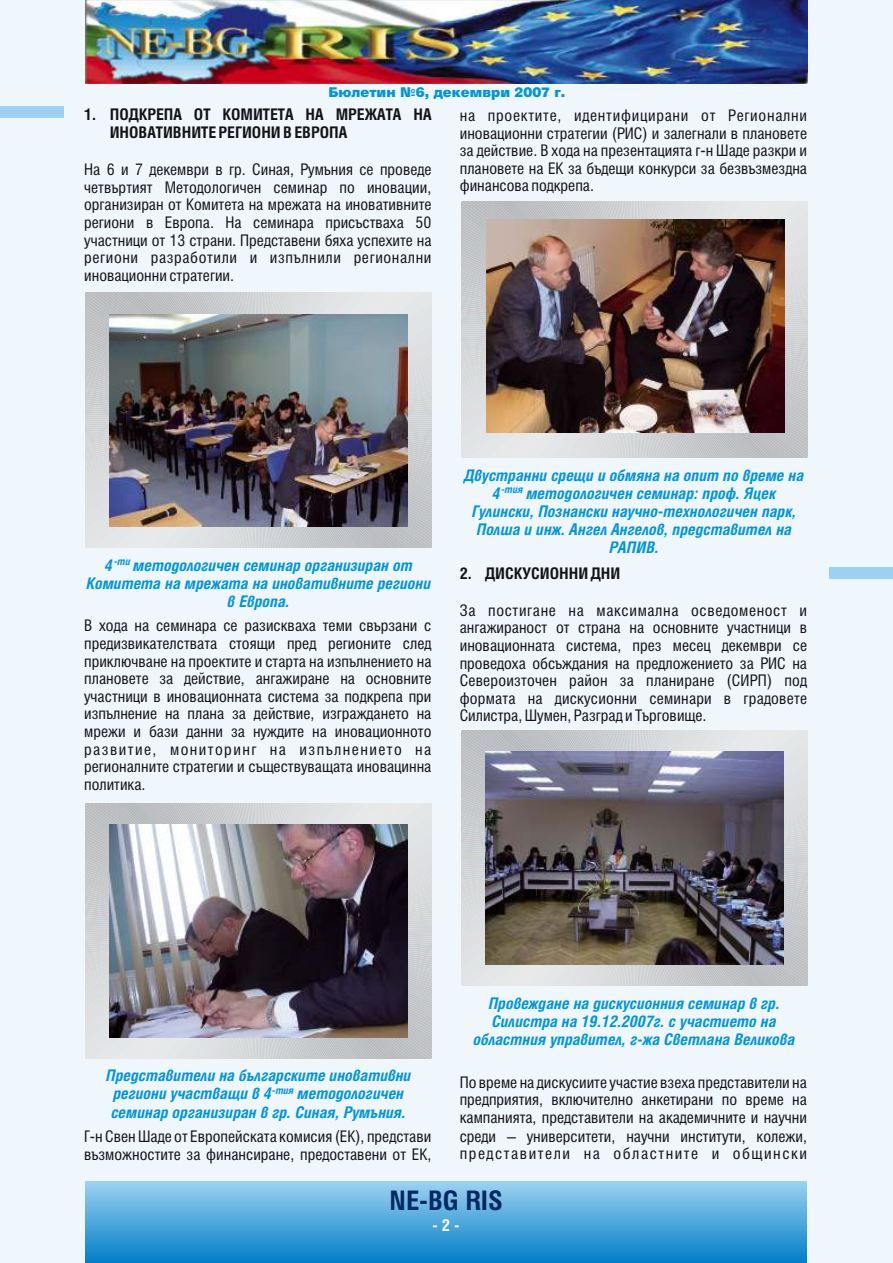
<style>
.page{position:relative;width:893px;height:1263px;background:#f0f7fc}
.page>*{position:absolute;margin:0;border:0;box-sizing:border-box;transform-origin:0 0}
.t1{font:700 27px "Hebar Cond";color:#002961}
.t2{font:700 16.5px "Hebar Cond";color:#fff}
.t3{font:16.05px/17.5px "Hebar Cond Normal";color:#141417;text-align:justify}
.t4{font:italic 700 16.05px/18.1px "Hebar Cond";color:#0096de;text-align:center}
.t5{font:700 16.05px "Hebar Cond";color:#141417}
.t6{font:16.05px "Hebar Cond Normal";letter-spacing:.045em;color:#141417}
.t7{font:16.05px "Hebar Cond Normal";letter-spacing:.04em;color:#141417}
.t8{font:16.05px "Hebar Cond Normal";letter-spacing:.095em;color:#141417}
.t9{font:13.5px "Hebar Black Normal";color:#0096de}
.t10{font:italic 700 10.5px "Hebar Cond";color:#0096de}
.s1{font-family:"Arial"}
</style>
<div class="page">
<div style="left:85px;top:1182px;width:721px;height:81px;background:linear-gradient(to bottom,#9bd1f0,#027ec7)"></div>
<img style="left:85px;top:0;width:723px;height:83px">
<div style="left:830px;top:567px;width:63px;height:12px;background:#9cd1f2"></div>
<div style="left:0;top:106px;width:63px;height:12px;background:#9cd1f2"></div>
<svg style="left:85px;top:293px;width:347px;height:255px;background:#d0d2d5"></svg>
<svg style="left:85px;top:803px;width:347px;height:256px;background:#ced0d3"></svg>
<svg style="left:461px;top:202px;width:347px;height:255px;background:#d0d1d3"></svg>
<svg style="left:461px;top:730px;width:347px;height:255px;background:#cdcfd2"></svg>
<img style="left:486px;top:752px;width:297px;height:212px">
<img style="left:109px;top:314px;width:298px;height:213px">
<img style="left:109px;top:825px;width:298px;height:212px">
<img style="left:487px;top:220px;width:298px;height:213px">
<p class="t9" style="left:328px;top:87px;width:238px">Бюлетин №6, декември 2007 г.</p>
<p class="t5" style="left:84px;top:108px;width:349px">1. ПОДКРЕПА ОТ КОМИТЕТА НА МРЕЖАТА НА</p>
<p class="t6" style="left:460px;top:109px;width:349px">на проектите, идентифицирани от Регионални</p>
<p class="t5" style="left:110px;top:126px;width:239px">ИНОВАТИВНИТЕ РЕГИОНИ В ЕВРОПА</p>
<p class="t3" style="left:460px;top:126px;width:349px">иновационни стратегии (РИС) и залегнали в плановете за действие. В хода на презентацията г-н Шаде разкри и</p>
<p class="t3" style="left:84px;top:162px;width:349px">На 6 и 7 декември в гр. Синая, Румъния се проведе</p>
<p class="t3" style="left:460px;top:161px;width:349px">плановете на ЕК за бъдещи конкурси за безвъзмездна</p>
<p class="t3" style="left:84px;top:180px;width:349px">четвъртият Методологичен семинар по иновации,</p>
<p class="t3" style="left:460px;top:179px;width:136px">финансова подкрепа.</p>
<p class="t3" style="left:84px;top:198px;width:349px">организиран от Комитета на мрежата на иновативните региони в Европа. На семинара присъстваха 50 участници от 13 страни. Представени бяха успехите на региони разработили и изпълнили регионални иновационни стратегии.</p>
<p class="t4" style="left:464px;top:468px;width:341px">Двустранни срещи и обмяна на опит по време на</p>
<p class="t10" style="left:501px;top:486px;width:23px">-тия</p>
<p class="t4" style="left:492px;top:486px;width:10px">4</p>
<p class="t4" style="left:525px;top:486px;width:251px">методологичен семинар: проф. Яцек</p>
<p class="t4" style="left:471px;top:504px;width:326px">Гулински, Познански научно-технологичен парк,</p>
<p class="t4" style="left:476px;top:522px;width:317px">Полша и инж. Ангел Ангелов, представител на</p>
<p class="t4" style="left:609px;top:540px;width:51px">РАПИВ.</p>
<p class="t4" style="left:104px;top:557px;width:10px">4</p>
<p class="t4" style="left:132px;top:557px;width:281px">методологичен семинар организиран от</p>
<p class="t4" style="left:85px;top:575px;width:346px">Комитета на мрежата на иновативните региони</p>
<p class="t4" style="left:227px;top:594px;width:64px">в Европа.</p>
<p class="t10" style="left:113px;top:557px;width:18px">-ти</p>
<p class="t5" style="left:460px;top:567px;width:162px">2. ДИСКУСИОННИ ДНИ</p>
<p class="t7" style="left:460px;top:604px;width:349px">За постигане на максимална осведоменост и</p>
<p class="t3" style="left:84px;top:619px;width:349px">В хода на семинара се разискваха теми свързани с</p>
<p class="t3" style="left:460px;top:621px;width:349px">ангажираност от страна на основните участници в</p>
<p class="t3" style="left:84px;top:636px;width:349px">предизвикателствата стоящи пред регионите след</p>
<p class="t3" style="left:460px;top:638px;width:349px">иновационната система, през месец декември се</p>
<p class="t3" style="left:84px;top:654px;width:349px">приключване на проектите и старта на изпълнението на</p>
<p class="t3" style="left:460px;top:656px;width:349px">проведоха обсъждания на предложението за РИС на</p>
<p class="t3" style="left:84px;top:671px;width:349px">плановете за действие, ангажиране на основните</p>
<p class="t3" style="left:460px;top:673px;width:349px">Североизточен район за планиране (СИРП) под</p>
<p class="t3" style="left:84px;top:689px;width:349px">участници в иновационната система за подкрепа при</p>
<p class="t3" style="left:460px;top:691px;width:349px">формата на дискусионни семинари в градовете</p>
<p class="t3" style="left:84px;top:707px;width:349px">изпълнение на плана за действие, изграждането на</p>
<p class="t3" style="left:460px;top:709px;width:248px">Силистра, Шумен, Разград и Търговище.</p>
<p class="t3" style="left:84px;top:724px;width:349px">мрежи и бази данни за нуждите на иновационното развитие, мониторинг на изпълнението на регионалните стратегии и съществуващата иновацинна политика.</p>
<p class="t4" style="left:105px;top:1068px;width:307px">Представители на българските иновативни</p>
<p class="t10" style="left:272px;top:1086px;width:23px">-тия</p>
<p class="t4" style="left:112px;top:1086px;width:160px">региони участващи в 4</p>
<p class="t4" style="left:110px;top:1086px;width:296px;text-align:right">методологичен<br>семинар организиран в гр. Синая, Румъния.</p>
<p class="t4" style="left:472px;top:996px;width:323px">Провеждане на дискусионния семинар в гр.<br>Силистра на 19.12.2007г. с участието на областния управител, г-жа Светлана Великова</p>
<p class="t3" style="left:460px;top:1075px;width:349px">По време на дискусиите участие взеха представители на предприятия, включително анкетирани по време на кампанията, представители на академичните и научни</p>
<p class="t3" style="left:84px;top:1129px;width:349px">Г-н Свен Шаде от Европейската комисия (ЕК), представи</p>
<p class="t3" style="left:460px;top:1129px;width:349px">среди <span class="s1">–</span> университети, научни институти, колежи,</p>
<p class="t3" style="left:84px;top:1147px;width:349px">възможностите за финансиране, предоставени от ЕК,</p>
<p class="t8" style="left:460px;top:1147px;width:349px">представители на областните и общински</p>
<h1 class="t1" style="left:390px;top:1189px;width:115px">NE-BG RIS</h1>
<p class="t2" style="left:432px;top:1219px;width:29px">- 2 -</p>
</div>
